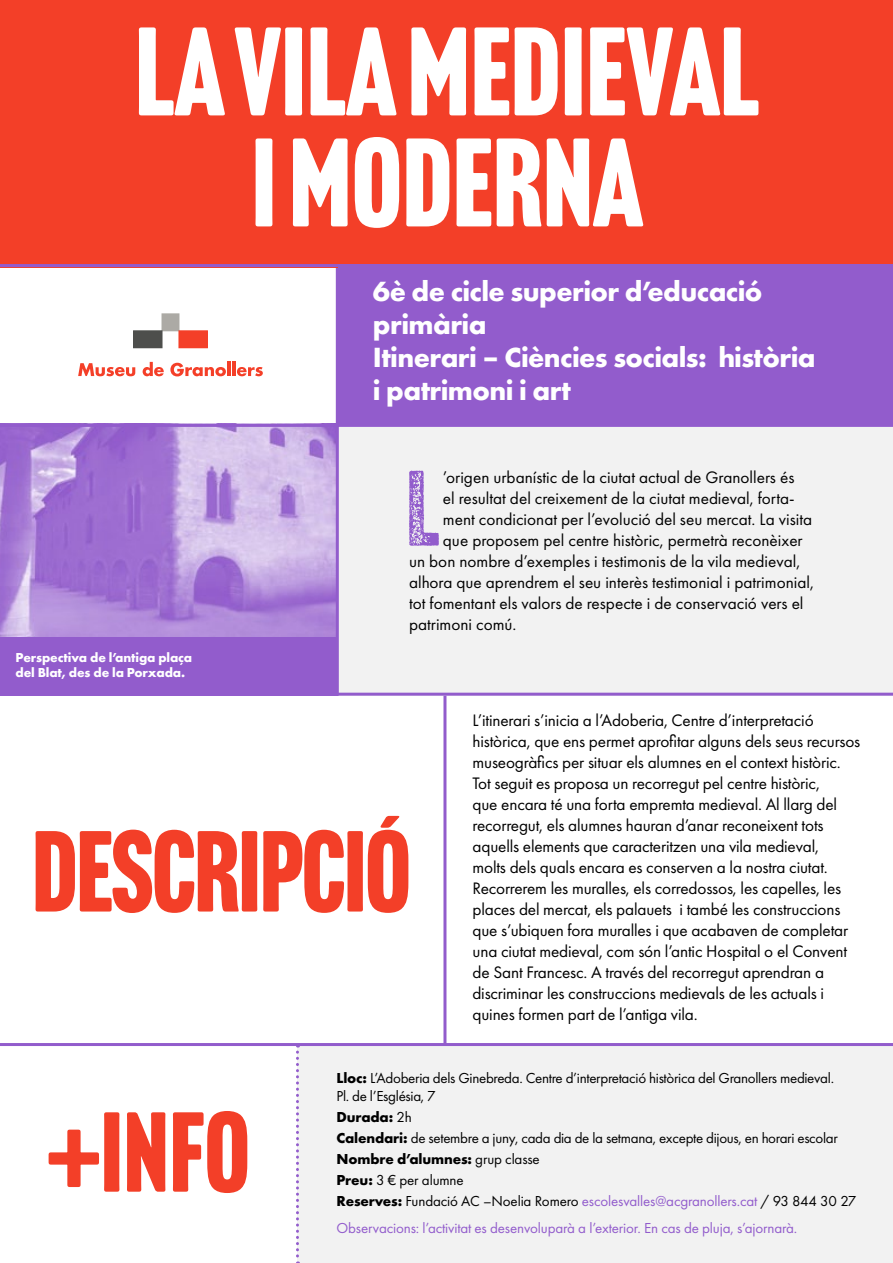
<style>
.page{position:relative;width:893px;height:1263px;background:#fff}
.page>*{position:absolute;margin:0;border:0;box-sizing:border-box;transform-origin:0 0}
.t1{font:123px/111px "Headline Gothic ATF Round";color:#fff;text-align:center}
.t2{font:112.5px "Headline Gothic ATF Round";letter-spacing:-.015em;color:#f33f28}
.t3{font:111px "Headline Gothic ATF Round";color:#f33f28}
.t4{font:104.7px "Headline Gothic ATF Rough No.2";color:#925ccc}
.t5{font:700 28.8px/33px "Futura PT";letter-spacing:-.02em;color:#fff}
.t6{font:17.25px/21px "Futura PT";letter-spacing:-.01em;color:#000}
.t7{font:15px/21px "Futura PT";letter-spacing:-.02em;color:#000}
.t8{font:15px "Futura PT";letter-spacing:-.01em;color:#925ccc}
.t9{font:700 13.5px/15px "Futura PT";letter-spacing:-.01em;color:#fff}
.s1{font-weight:700}
.s2{color:#925ccc}
</style>
<div class="page">
<img style="left:0;top:427px;width:336px;height:210px">
<div style="left:0;top:637px;width:342px;height:59px;background:#925ccc"></div>
<div style="left:339px;top:427px;width:554px;height:269px;background:#f2f2f2"></div>
<hr style="left:443px;top:696px;width:3px;height:350px;background:#925ccc">
<hr style="left:0;top:693px;width:893px;height:3px;background:#925ccc">
<hr style="left:336px;top:267px;width:3px;height:429px;background:#925ccc">
<div style="left:0;top:0;width:893px;height:267px;background:#f33f28"></div>
<div style="left:297px;top:1046px;width:596px;height:217px;background:#f2f2f2"></div>
<hr style="left:0;top:1043px;width:893px;height:3px;background:#925ccc">
<svg style="left:296px;top:1046px;width:3px;height:217px"></svg>
<hr style="left:0;top:264px;width:893px;height:3px;background:#925ccc">
<div style="left:339px;top:265px;width:554px;height:160px;background:#925ccc"></div>
<div style="left:162px;top:314px;width:17px;height:17px;background:#acaaa5"></div>
<div style="left:179px;top:331px;width:28px;height:17px;background:#f43f28"></div>
<div style="left:179px;top:331px;width:29px;height:17px;border:1px solid #f43f28"></div>
<div style="left:134px;top:331px;width:28px;height:17px;background:#4d4e4c"></div>
<div style="left:133px;top:331px;width:29px;height:17px;border:1px solid #4d4e4c"></div>
<svg style="left:78px;top:363px;width:57px;height:13px"></svg>
<svg style="left:143px;top:362px;width:21px;height:14px"></svg>
<svg style="left:170px;top:363px;width:56px;height:13px"></svg>
<hr style="left:227px;top:362px;width:3px;height:14px;background:#f43f28">
<hr style="left:232px;top:362px;width:4px;height:14px;background:#f43f28">
<svg style="left:237px;top:367px;width:26px;height:9px"></svg>
<hr style="left:0;top:424px;width:893px;height:3px;background:#925ccc">
<h1 class="t1" style="left:135px;top:18px;width:626px">LA VILA MEDIEVAL<br>I MODERNA</h1>
<h3 class="t5" style="left:373px;top:274px;width:444px">6è de cicle superior d’educació primària<br>Itinerari – Ciències socials: història i patrimoni i art</h3>
<p class="t9" style="left:16px;top:650px;width:178px">Perspectiva de l’antiga plaça del Blat, des de la Porxada.</p>
<h3 class="t4" style="left:406px;top:447px;width:35px">L</h3>
<p class="t6" style="left:443px;top:466px;width:353px">’origen urbanístic de la ciutat actual de Granollers és</p>
<p class="t6" style="left:443px;top:487px;width:353px">el resultat del creixement de la ciutat medieval, forta-</p>
<p class="t6" style="left:443px;top:508px;width:371px">ment condicionat per l’evolució del seu mercat. La visita</p>
<p class="t6" style="left:443px;top:529px;width:361px">que proposem pel centre històric, permetrà reconèixer</p>
<p class="t6" style="left:409px;top:550px;width:393px">un bon nombre d’exemples i testimonis de la vila medieval,</p>
<p class="t6" style="left:409px;top:571px;width:406px">alhora que aprendrem el seu interès testimonial i patrimonial,</p>
<p class="t6" style="left:409px;top:592px;width:396px">tot fomentant els valors de respecte i de conservació vers el</p>
<p class="t6" style="left:409px;top:613px;width:109px">patrimoni comú.</p>
<h2 class="t2" style="left:32px;top:806px;width:381px">DESCRIPCIÓ</h2>
<p class="t6" style="left:472px;top:710px;width:389px">L’itinerari s’inicia a l’Adoberia, Centre d’interpretació històrica, que ens permet aprofitar alguns dels seus recursos museogràfics per situar els alumnes en el context històric.<br>Tot seguit es proposa un recorregut pel centre històric,<br>que encara té una forta empremta medieval. Al llarg del recorregut, els alumnes hauran d’anar reconeixent tots aquells elements que caracteritzen una vila medieval,<br>molts dels quals encara es conserven a la nostra ciutat.<br>Recorrerem les muralles, els corredossos, les capelles, les places del mercat, els palauets i també les construccions que s’ubiquen fora muralles i que acabaven de completar una ciutat medieval, com són l’antic Hospital o el Convent de Sant Francesc. A través del recorregut aprendran a discriminar les construccions medievals de les actuals i quines formen part de l’antiga vila.</p>
<h3 class="t3" style="left:47px;top:1087px;width:205px">+INFO</h3>
<p class="t7" style="left:336px;top:1068px;width:499px;line-height:18px"><span class="s1">Lloc:</span> L’Adoberia dels Ginebreda. Centre d’interpretació històrica del Granollers medieval.<br>Pl. de l’Església, 7</p>
<p class="t7" style="left:336px;top:1106px;width:521px"><span class="s1">Durada:</span> 2h<br><span class="s1">Calendari:</span> de setembre a juny, cada dia de la setmana, excepte dijous, en horari escolar <span class="s1">Nombre d’alumnes:</span> grup classe<br><span class="s1">Preu:</span> 3 € per alumne<br><span class="s1">Reserves:</span> Fundació AC –Noelia Romero <span class="s2">escolesvalles@acgranollers.cat</span> / 93 844 30 27</p>
<p class="t8" style="left:336px;top:1219px;width:462px">Observacions: l’activitat es desenvoluparà a l’exterior. En cas de pluja, s’ajornarà.</p>
</div>
